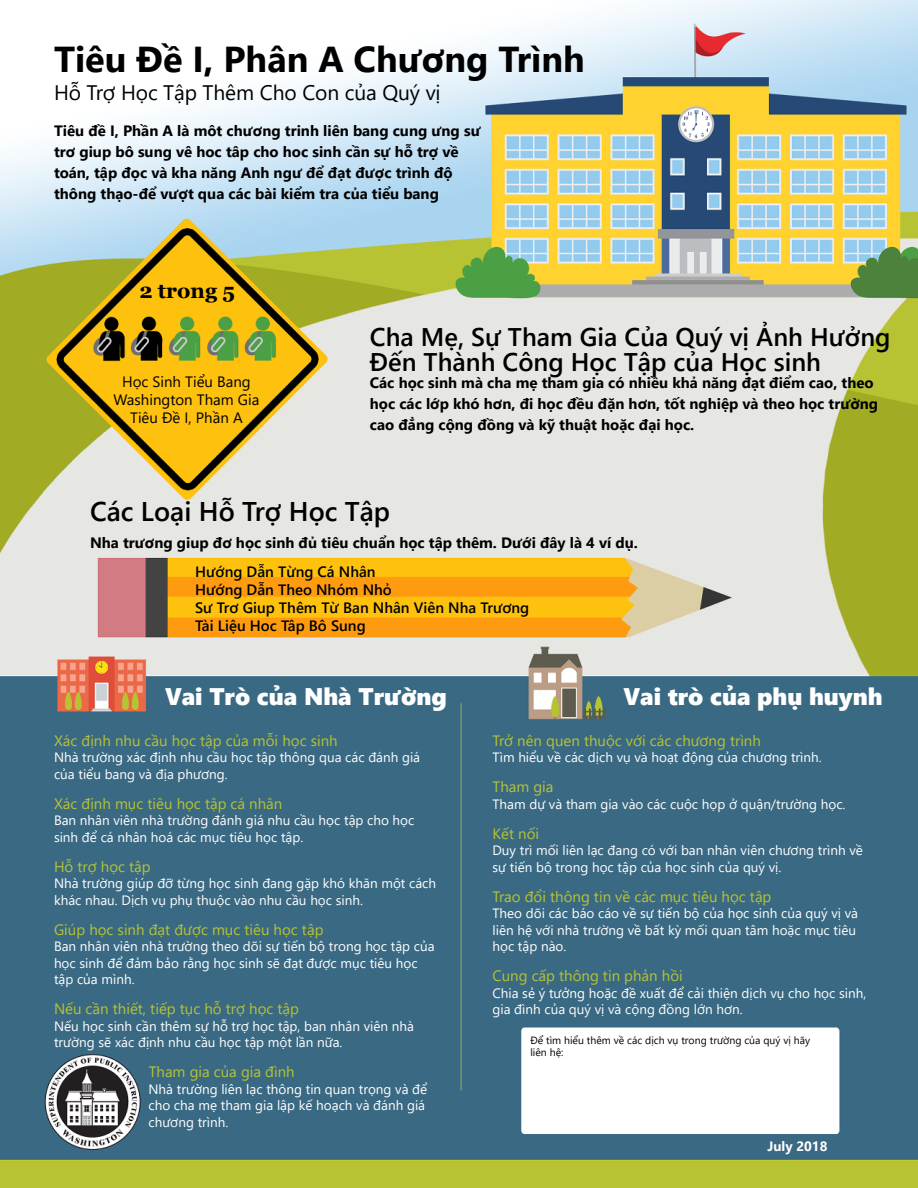
<style>
.page{position:relative;width:918px;height:1188px;background:#fff}
.page>*{position:absolute;margin:0;border:0;box-sizing:border-box;transform-origin:0 0}
.t1{font:700 36px "Segoe UI";color:#000}
.t2{font:600 27px "Segoe UI";color:#000}
.t3{font:600 25.5px/25.5px "Segoe UI";color:#000}
.t4{font:24px "Segoe UI Black";color:#fff}
.t5{font:21px "Segoe UI";letter-spacing:-.005em;color:#000}
.t6{font:700 21px "Georgia";color:#000}
.t7{font:700 15px/21px "Segoe UI";color:#000}
.t8{font:15px "Segoe UI";color:#b7c334}
.t9{font:600 15px "Segoe UI";color:#000}
.t10{font:15px/18px "Segoe UI";color:#000;text-align:center}
.t11{font:13.5px/16.5px "Segoe UI";color:#fff}
.t12{font:700 13.5px "Segoe UI";color:#fff}
.t13{font:10.5px "Segoe UI";color:#000}
</style>
<div class="page">
<img style="left:0;top:0;width:918px;height:1188px">
<p class="t1" style="left:54px;top:31px;width:532px">Tiêu Đề I, Phân A Chương Trình</p>
<p class="t5" style="left:54px;top:76px;width:388px">Hỗ Trợ Học Tập Thêm Cho Con của Quý vị</p>
<p class="t7" style="left:54px;top:120px;width:428px">Tiêu đề I, Phần A là môt chương trinh liên bang cung ưng sư</p>
<p class="t7" style="left:54px;top:141px;width:406px">trơ giup bô sung vê hoc tâp cho hoc sinh cần sự hỗ trợ về toán, tập đọc và kha năng Anh ngư để đạt được trình độ thông thạo-để vượt qua các bài kiểm tra của tiểu bang</p>
<p class="t6" style="left:140px;top:277px;width:97px">2 trong 5</p>
<p class="t10" style="left:113px;top:372px;width:147px">Học Sinh Tiểu Bang<br>Washington Tham Gia</p>
<p class="t10" style="left:130px;top:408px;width:114px">Tiêu Đề I, Phần A</p>
<p class="t3" style="left:370px;top:323px;width:522px">Cha Mẹ, Sự Tham Gia Của Quý vị Ảnh Hưởng<br>Đến Thành Công Học Tập của Học sinh</p>
<p class="t7" style="left:370px;top:372px;width:510px">Các học sinh mà cha mẹ tham gia có nhiều khả năng đạt điểm cao, theo học các lớp khó hơn, đi học đều đặn hơn, tốt nghiệp và theo học trường cao đẳng cộng đồng và kỹ thuật hoặc đại học.</p>
<p class="t2" style="left:90px;top:490px;width:302px">Các Loại Hỗ Trợ Học Tập</p>
<p class="t7" style="left:90px;top:532px;width:550px">Nha trương giup đơ học sinh đủ tiêu chuẩn học tập thêm. Dưới đây là 4 ví dụ.</p>
<p class="t9" style="left:195px;top:559px;width:182px">Hướng Dẫn Từng Cá Nhân</p>
<p class="t9" style="left:195px;top:577px;width:198px">Hướng Dẫn Theo Nhóm Nhỏ</p>
<p class="t9" style="left:195px;top:595px;width:336px">Sư Trơ Giup Thêm Từ Ban Nhân Viên Nha Trương</p>
<p class="t9" style="left:195px;top:613px;width:172px">Tài Liệu Hoc Tâp Bô Sung</p>
<p class="t4" style="left:165px;top:679px;width:283px">Vai Trò của Nhà Trường</p>
<p class="t4" style="left:623px;top:679px;width:261px">Vai trò của phụ huynh</p>
<p class="t8" style="left:54px;top:728px;width:285px">Xác định nhu cầu học tập của mỗi học sinh</p>
<p class="t11" style="left:54px;top:749px;width:368px">Nhà trường xác định nhu cầu học tập thông qua các đánh giá của tiểu bang và địa phương.</p>
<p class="t8" style="left:54px;top:791px;width:230px">Xác định mục tiêu học tập cá nhân</p>
<p class="t11" style="left:54px;top:812px;width:362px">Ban nhân viên nhà trường đánh giá nhu cầu học tập cho học sinh để cá nhân hoá các mục tiêu học tập.</p>
<p class="t8" style="left:54px;top:854px;width:98px">Hỗ trợ học tập</p>
<p class="t11" style="left:54px;top:875px;width:384px">Nhà trường giúp đỡ từng học sinh đang gặp khó khăn một cách khác nhau. Dịch vụ phụ thuộc vào nhu cầu học sinh.</p>
<p class="t8" style="left:54px;top:917px;width:271px">Giúp học sinh đạt được mục tiêu học tập</p>
<p class="t11" style="left:54px;top:938px;width:382px">Ban nhân viên nhà trường theo dõi sự tiến bộ trong học tậ p của học sinh để đảm bảo rằng học sinh sẽ đạt được mục tiêu học tập của mình.</p>
<p class="t8" style="left:54px;top:997px;width:247px">Nếu cần thiết, tiếp tục hỗ trợ học tập</p>
<p class="t11" style="left:54px;top:1017px;width:360px">Nếu học sinh cần thêm sự hỗ trợ học tậ p, ban nhân viên nhà trường sẽ xác định nhu cầu học tập một lần nữa.</p>
<p class="t8" style="left:149px;top:1060px;width:148px">Tham gia của gia đình</p>
<p class="t11" style="left:148px;top:1080px;width:278px">Nhà trường liên lạc thông tin quan trọng và để cho cha mẹ tham gia lập kế hoạch và đánh giá chương trình.</p>
<p class="t8" style="left:492px;top:728px;width:270px">Trở nên quen thuộc với các chương trình</p>
<p class="t11" style="left:492px;top:749px;width:331px">Tìm hiểu về các dịch vụ và hoạt động của chương trình.</p>
<p class="t8" style="left:492px;top:775px;width:63px">Tham gia</p>
<p class="t11" style="left:492px;top:795px;width:355px">Tham dự và tham gia vào các cuộc họp ở quận/trường học.</p>
<p class="t8" style="left:492px;top:821px;width:48px">Kết nối</p>
<p class="t11" style="left:492px;top:842px;width:368px">Duy trì mối liên lạc đang có với ban nhân viên chương trình về sự tiến bộ trong học tậ p của học sinh của quý vị.</p>
<p class="t8" style="left:492px;top:884px;width:281px">Trao đổi thông tin về các mục tiêu học tập</p>
<p class="t11" style="left:492px;top:905px;width:366px;text-align:justify">Theo dõi các báo cáo về sự tiến bộ của học sinh của quý vị và liên hệ với nhà trường về bất kỳ mối quan tâm hoặc mục tiêu học tập nào.</p>
<p class="t8" style="left:492px;top:964px;width:192px">Cung cấp thông tin phản hồi</p>
<p class="t11" style="left:492px;top:984px;width:375px">Chia sẻ ý tưởng hoặc đề xuất để cải thiện dịch vụ cho học sinh, gia đình của quý vị và cộng đồng lớn hơn.</p>
<p class="t13" style="left:530px;top:1032px;width:281px">Để tìm hiểu thêm về các dịch vụ trong trường của quý vị hãy</p>
<p class="t13" style="left:530px;top:1044px;width:35px">liên hệ:</p>
<p class="t12" style="left:767px;top:1136px;width:62px">July 2018</p>
</div>
